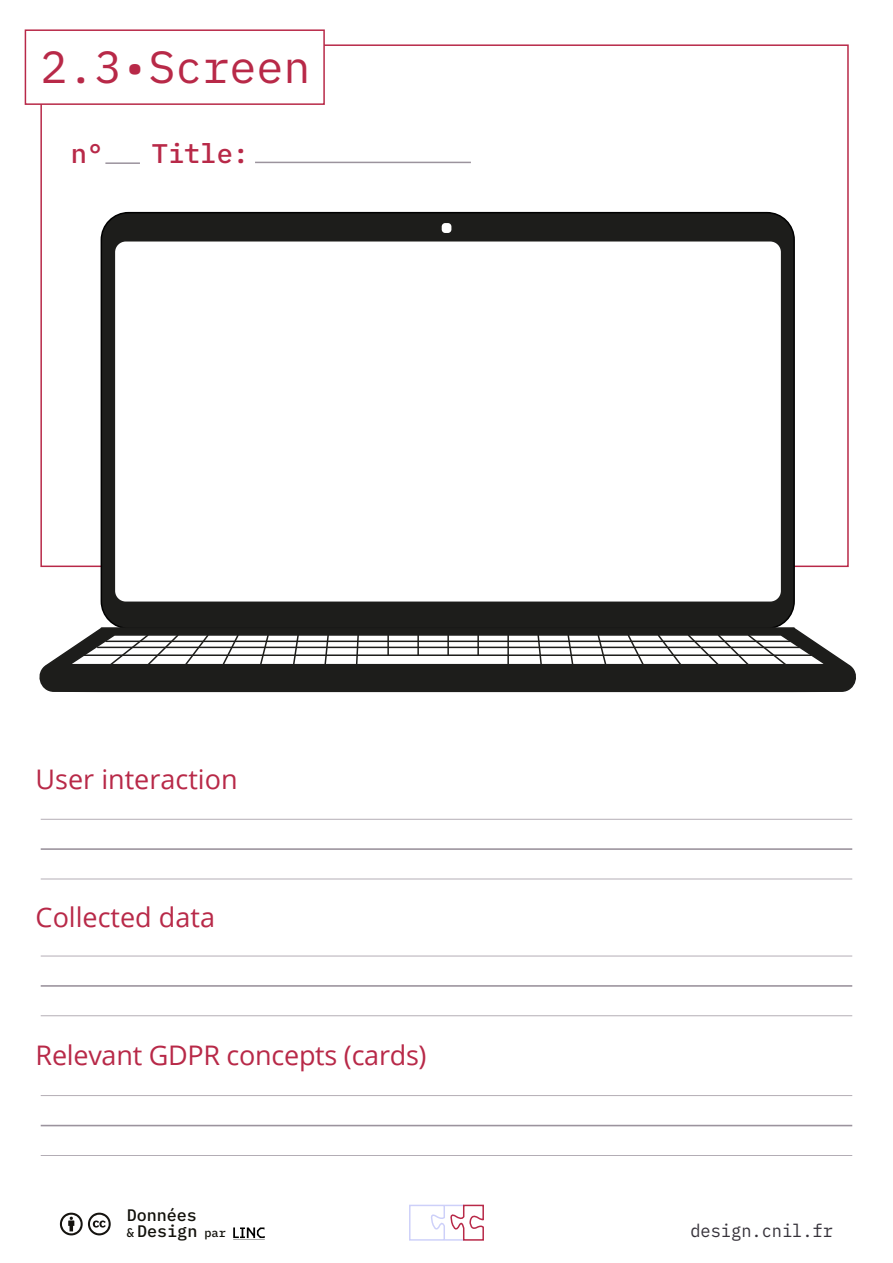
<style>
.page{position:relative;width:893px;height:1263px;background:#fff}
.page>*{position:absolute;margin:0;border:0;box-sizing:border-box;transform-origin:0 0}
.t1{font:45px "IBM Plex Mono";color:#b82948}
.t2{font:27px "Open Sans";color:#b82948}
.t3{font:500 27px "IBM Plex Mono";color:#b82948}
.t4{font:18px "IBM Plex Mono";color:#36323a;scale:.94 1}
.t5{font:500 16.8px/16.6px "IBM Plex Mono";color:#12110b}
.s1{font-size:12.6px}
.s2{font-size:12px}
</style>
<div class="page">
<hr style="left:41px;top:879px;width:811px;height:1px;background:#9b939d">
<svg style="left:41px;top:848px;width:811px;height:2px;background:#aea8b0"></svg>
<hr style="left:41px;top:819px;width:811px;height:1px;background:#9b939d">
<hr style="left:41px;top:1015px;width:811px;height:1px;background:#9b939d">
<hr style="left:41px;top:985px;width:811px;height:2px;background:#aea8b0">
<hr style="left:41px;top:956px;width:811px;height:1px;background:#9b939d">
<hr style="left:41px;top:1155px;width:811px;height:1px;background:#9b939d">
<svg style="left:41px;top:1124px;width:811px;height:2px;background:#c1bcc3"></svg>
<hr style="left:41px;top:1095px;width:811px;height:1px;background:#9b939d">
<svg style="left:60px;top:1213px;width:51px;height:22px"></svg>
<svg style="left:233px;top:1227px;width:32px;height:13px"></svg>
<div style="left:40px;top:44px;width:809px;height:523px;background:#fff;border:2px solid #b82948"></div>
<hr style="left:255px;top:162px;width:216px;height:1px;background:#9b939d">
<hr style="left:105px;top:162px;width:35px;height:2px;background:#9b939d">
<div style="left:25px;top:29px;width:300px;height:76px;background:#fff;border:2px solid #b82948"></div>
<div style="left:101px;top:213px;width:693px;height:415px;background:#1d1d1b;border-radius:27px"></div>
<svg style="left:39px;top:626px;width:817px;height:67px;background:#363634"></svg>
<div style="left:114px;top:241px;width:668px;height:361px;background:#fff;border-radius:11px"></div>
<div style="left:114px;top:240px;width:668px;height:363px;border:2px solid #1d1d1b;border-radius:11px"></div>
<div style="left:441px;top:222px;width:11px;height:12px;background:#fff;border-radius:4px"></div>
<div style="left:440px;top:222px;width:13px;height:12px;border:2px solid #1d1d1b;border-radius:4px"></div>
<svg style="left:64px;top:633px;width:764px;height:34px"></svg>
<svg style="left:409px;top:1204px;width:75px;height:37px"></svg>
<h1 class="t1" style="left:40px;top:33px;width:272px">2.3•Screen</h1>
<p class="t3" style="left:71px;top:133px;width:34px">n°</p>
<p class="t3" style="left:152px;top:133px;width:99px">Title:</p>
<p class="t2" style="left:36px;top:761px;width:203px">User interaction</p>
<p class="t2" style="left:36px;top:899px;width:181px">Collected data</p>
<p class="t2" style="left:36px;top:1037px;width:392px">Relevant GDPR concepts (cards)</p>
<p class="t5" style="left:127px;top:1205px;width:101px">Données<br><span class="s1">&amp;</span> Design <span class="s2">par</span></p>
<p class="t4" style="left:690px;top:1217px;width:153px">design.cnil.fr</p>
</div>
